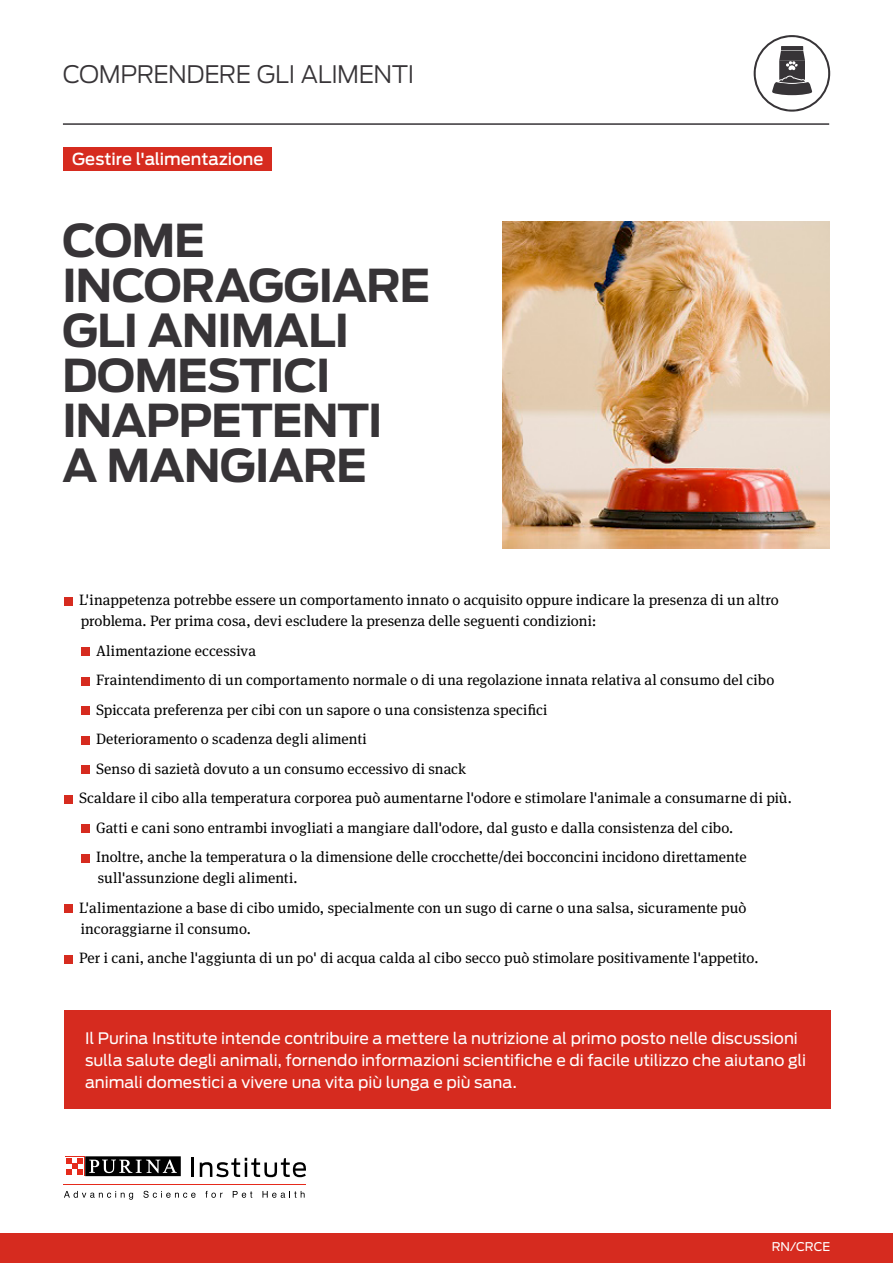
<style>
.page{position:relative;width:893px;height:1263px;background:#fff}
.page>*{position:absolute;margin:0;border:0;box-sizing:border-box;transform-origin:0 0}
.t1{font:700 45px/45px "Antenna";letter-spacing:-.025em;color:#373437}
.t2{font:300 24px "Antenna";letter-spacing:-.02em;color:#373437}
.t3{font:500 16.5px "Antenna";color:#fff}
.t4{font:15.75px/21.8px "Antenna";color:#fff}
.t5{font:15px/29.5px "Meta Serif Pro";letter-spacing:.005em;color:#000}
.t6{font:12px "Antenna";letter-spacing:-.005em;color:#fff}
</style>
<div class="page">
<div style="left:0;top:1233px;width:893px;height:30px;background:#d62b1f"></div>
<hr style="left:63px;top:123px;width:766px;height:2px;background:#373437">
<hr style="left:64px;top:1184px;width:242px;height:1px;background:#e52a1b">
<svg style="left:192px;top:1158px;width:2px;height:19px"></svg>
<svg style="left:200px;top:1158px;width:106px;height:19px"></svg>
<svg style="left:64px;top:1191px;width:69px;height:9px"></svg>
<svg style="left:143px;top:1191px;width:53px;height:7px"></svg>
<svg style="left:205px;top:1191px;width:18px;height:7px"></svg>
<svg style="left:233px;top:1191px;width:19px;height:7px"></svg>
<svg style="left:262px;top:1191px;width:43px;height:7px"></svg>
<svg style="left:85px;top:1176px;width:96px;height:1px"></svg>
<svg style="left:65px;top:1156px;width:20px;height:20px"></svg>
<div style="left:85px;top:1156px;width:96px;height:20px;background:#000"></div>
<svg style="left:89px;top:1159px;width:88px;height:14px"></svg>
<div style="left:65px;top:1157px;width:19px;height:18px;background:#fff"></div>
<svg style="left:66px;top:1158px;width:17px;height:17px"></svg>
<img style="left:502px;top:221px;width:327px;height:327px">
<div style="left:64px;top:147px;width:208px;height:24px;background:#d62b1f"></div>
<div style="left:64px;top:597px;width:8px;height:8px;background:#d62b1f"></div>
<div style="left:81px;top:647px;width:8px;height:9px;background:#d62b1f"></div>
<div style="left:81px;top:677px;width:8px;height:8px;background:#d62b1f"></div>
<div style="left:81px;top:706px;width:8px;height:9px;background:#d62b1f"></div>
<div style="left:81px;top:736px;width:8px;height:8px;background:#d62b1f"></div>
<div style="left:81px;top:765px;width:8px;height:9px;background:#d62b1f"></div>
<div style="left:64px;top:795px;width:8px;height:8px;background:#d62b1f"></div>
<div style="left:81px;top:824px;width:8px;height:9px;background:#d62b1f"></div>
<div style="left:81px;top:854px;width:8px;height:8px;background:#d62b1f"></div>
<div style="left:64px;top:904px;width:8px;height:9px;background:#d62b1f"></div>
<div style="left:64px;top:955px;width:8px;height:8px;background:#d62b1f"></div>
<svg style="left:754px;top:35px;width:76px;height:77px"></svg>
<div style="left:64px;top:1010px;width:766px;height:99px;background:#d62b1f"></div>
<h2 class="t2" style="left:63px;top:58px;width:353px">COMPRENDERE GLI ALIMENTI</h2>
<p class="t3" style="left:72px;top:148px;width:193px">Gestire l'alimentazione</p>
<h1 class="t1" style="left:62px;top:218px;width:370px">COME<br>INCORAGGIARE<br>GLI ANIMALI<br>DOMESTICI<br>INAPPETENTI<br>A MANGIARE</h1>
<p class="t5" style="left:79px;top:589px;width:701px;line-height:21px">L'inappetenza potrebbe essere un comportamento innato o acquisito oppure indicare la presenza di un altro problema. Per prima cosa, devi escludere la presenza delle seguenti condizioni:</p>
<p class="t5" style="left:96px;top:635px;width:161px">Alimentazione eccessiva</p>
<p class="t5" style="left:96px;top:664px;width:680px">Fraintendimento di un comportamento normale o di una regolazione innata relativa al consumo del cibo</p>
<p class="t5" style="left:96px;top:694px;width:453px">Spiccata preferenza per cibi con un sapore o una consistenza specifici</p>
<p class="t5" style="left:96px;top:723px;width:272px">Deterioramento o scadenza degli alimenti</p>
<p class="t5" style="left:96px;top:753px;width:372px">Senso di sazietà dovuto a un consumo eccessivo di snack</p>
<p class="t5" style="left:79px;top:782px;width:714px">Scaldare il cibo alla temperatura corporea può aumentarne l'odore e stimolare l'animale a consumarne di più.</p>
<p class="t5" style="left:96px;top:812px;width:639px">Gatti e cani sono entrambi invogliati a mangiare dall'odore, dal gusto e dalla consistenza del cibo.</p>
<p class="t5" style="left:96px;top:841px;width:652px">Inoltre, anche la temperatura o la dimensione delle crocchette/dei bocconcini incidono direttamente</p>
<p class="t5" style="left:79px;top:862px;width:669px;text-indent:19px">sull'assunzione degli alimenti.<br>L'alimentazione a base di cibo umido, specialmente con un sugo di carne o una salsa, sicuramente può</p>
<p class="t5" style="left:79px;top:913px;width:681px">incoraggiarne il consumo.<br>Per i cani, anche l'aggiunta di un po' di acqua calda al cibo secco può stimolare positivamente l'appetito.</p>
<p class="t4" style="left:85px;top:1027px;width:723px">Il Purina Institute intende contribuire a mettere la nutrizione al primo posto nelle discussioni sulla salute degli animali, fornendo informazioni scientifiche e di facile utilizzo che aiutano gli animali domestici a vivere una vita più lunga e più sana.</p>
<p class="t6" style="left:772px;top:1239px;width:60px">RN/CRCE</p>
</div>
